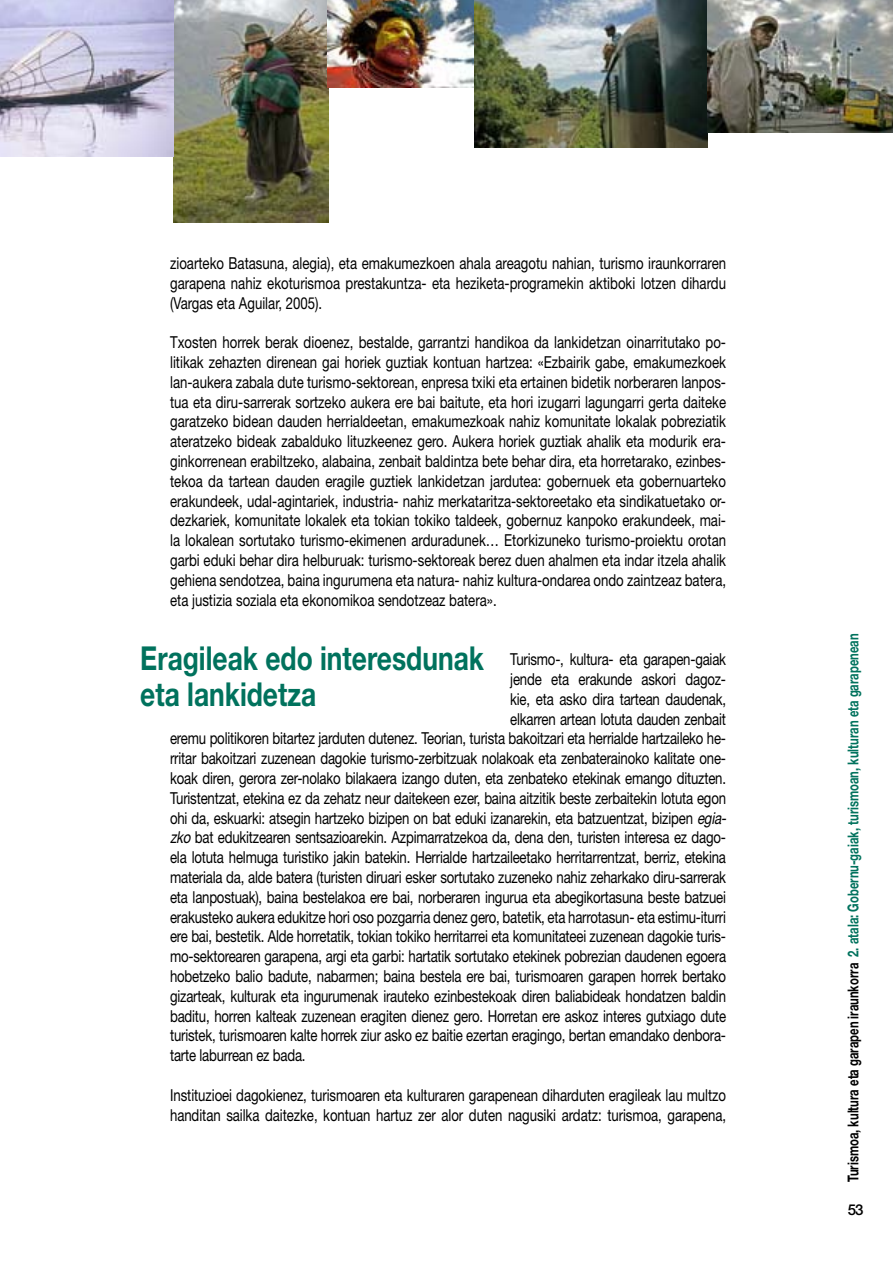
<style>
.page{position:relative;width:893px;height:1263px;background:#fff}
.page>*{position:absolute;margin:0;border:0;box-sizing:border-box;transform-origin:0 0}
.t1{font:700 33px/36px "Helvetica Neue LT Std";color:#00725d;scale:.8 1}
.t2{font:16.5px/19.8px "Helvetica Neue LT Std";letter-spacing:-.015em;color:#000;text-align:justify;scale:.8 1}
.t3{font:700 15px "Helvetica Neue LT Std";color:#00725d;scale:.75 1}
.t4{font:500 15px "Helvetica Neue LT Std";color:#000}
.s1{font-style:italic}
.s2{color:#000}
</style>
<div class="page">
<img style="left:173px;top:0;width:155px;height:222px">
<img style="left:328px;top:0;width:146px;height:87px">
<img style="left:474px;top:0;width:234px;height:148px">
<img style="left:708px;top:0;width:185px;height:132px">
<img style="left:0;top:0;width:173px;height:156px">
<p class="t2" style="left:170px;top:253px;width:696px">zioarteko Batasuna, alegia), eta emakumezkoen ahala areagotu nahian, turismo iraunkorraren garapena nahiz ekoturismoa prestakuntza- eta heziketa-programekin aktiboki lotzen dihardu (Vargas eta Aguilar, 2005).</p>
<p class="t2" style="left:170px;top:332px;width:696px">Txosten horrek berak dioenez, bestalde, garrantzi handikoa da lankidetzan oinarritutako po&shy;litikak zehazten direnean gai horiek guztiak kontuan hartzea: «Ezbairik gabe, emakumezkoek lan-aukera zabala dute turismo-sektorean, enpresa txiki eta ertainen bidetik norberaren lanpos&shy;tua eta diru-sarrerak sortzeko aukera ere bai baitute, eta hori izugarri lagungarri gerta daiteke garatzeko bidean dauden herrialdeetan, emakumezkoak nahiz komunitate lokalak pobreziatik ateratzeko bideak zabalduko lituzkeenez gero. Aukera horiek guztiak ahalik eta modurik era&shy;ginkorrenean erabiltzeko, alabaina, zenbait baldintza bete behar dira, eta horretarako, ezinbes&shy;tekoa da tartean dauden eragile guztiek lankidetzan jardutea: gobernuek eta gobernuarteko erakundeek, udal-agintariek, industria- nahiz merkataritza-sektoreetako eta sindikatuetako or&shy;dezkariek, komunitate lokalek eta tokian tokiko taldeek, gobernuz kanpoko erakundeek, mai&shy;la lokalean sortutako turismo-ekimenen arduradunek… Etorkizuneko turismo-proiektu orotan garbi eduki behar dira helburuak: turismo-sektoreak berez duen ahalmen eta indar itzela ahalik gehiena sendotzea, baina ingurumena eta natura- nahiz kultura-ondarea ondo zaintzeaz batera, eta justizia soziala eta ekonomikoa sendotzeaz batera».</p>
<h1 class="t1" style="left:140px;top:640px;width:431px">Eragileak edo interesdunak eta lankidetza</h1>
<p class="t2" style="left:510px;top:649px;width:271px">Turismo-, kultura- eta garapen-gaiak</p>
<p class="t2" style="left:510px;top:669px;width:271px">jende eta erakunde askori dagoz-</p>
<p class="t2" style="left:510px;top:689px;width:271px">kie, eta asko dira tartean daudenak,</p>
<p class="t2" style="left:510px;top:708px;width:271px">elkarren artean lotuta dauden zenbait</p>
<p class="t2" style="left:170px;top:728px;width:696px">eremu politikoren bitartez jarduten dutenez. Teorian, turista bakoitzari eta herrialde hartzaileko he-</p>
<p class="t2" style="left:170px;top:748px;width:696px">rritar bakoitzari zuzenean dagokie turismo-zerbitzuak nolakoak eta zenbaterainoko kalitate one-</p>
<p class="t2" style="left:170px;top:768px;width:696px">koak diren, gerora zer-nolako bilakaera izango duten, eta zenbateko etekinak emango dituzten.</p>
<p class="t2" style="left:170px;top:788px;width:696px">Turistentzat, etekina ez da zehatz neur daitekeen ezer, baina aitzitik beste zerbaitekin lotuta egon</p>
<p class="t2" style="left:170px;top:807px;width:701px">ohi da, eskuarki: atsegin hartzeko bizipen on bat eduki izanarekin, eta batzuentzat, bizipen <span class="s1">egia-</span></p>
<p class="t2" style="left:170px;top:827px;width:696px"><span class="s1">zko</span> bat edukitzearen sentsazioarekin. Azpimarratzekoa da, dena den, turisten interesa ez dago-</p>
<p class="t2" style="left:170px;top:847px;width:696px">ela lotuta helmuga turistiko jakin batekin. Herrialde hartzaileetako herritarrentzat, berriz, etekina</p>
<p class="t2" style="left:170px;top:867px;width:696px">materiala da, alde batera (turisten diruari esker sortutako zuzeneko nahiz zeharkako diru-sarrerak</p>
<p class="t2" style="left:170px;top:887px;width:696px">eta lanpostuak), baina bestelakoa ere bai, norberaren ingurua eta abegikortasuna beste batzuei</p>
<p class="t2" style="left:170px;top:906px;width:696px">erakusteko aukera edukitze hori oso pozgarria denez gero, batetik, eta harrotasun- eta estimu-iturri</p>
<p class="t2" style="left:170px;top:926px;width:696px">ere bai, bestetik. Alde horretatik, tokian tokiko herritarrei eta komunitateei zuzenean dagokie turis-</p>
<p class="t2" style="left:170px;top:946px;width:696px">mo-sektorearen garapena, argi eta garbi: hartatik sortutako etekinek pobrezian daudenen egoera</p>
<p class="t2" style="left:170px;top:966px;width:696px">hobetzeko balio badute, nabarmen; baina bestela ere bai, turismoaren garapen horrek bertako</p>
<p class="t2" style="left:170px;top:986px;width:696px">gizarteak, kulturak eta ingurumenak irauteko ezinbestekoak diren baliabideak hondatzen baldin</p>
<p class="t2" style="left:170px;top:1005px;width:697px">baditu, horren kalteak zuzenean eragiten dienez gero. Horretan ere askoz interes gutxiago dute</p>
<p class="t2" style="left:170px;top:1025px;width:696px">turistek, turismoaren kalte horrek ziur asko ez baitie ezertan eragingo, bertan emandako denbora-</p>
<p class="t2" style="left:170px;top:1045px;width:171px">tarte laburrean ez bada.</p>
<p class="t2" style="left:170px;top:1085px;width:697px">Instituzioei dagokienez, turismoaren eta kulturaren garapenean diharduten eragileak lau multzo handitan sailka daitezke, kontuan hartuz zer alor duten nagusiki ardatz: turismoa, garapena,</p>
<p class="t3" style="left:844px;top:1182px;width:733px;rotate:-90deg"><span class="s2">Turismoa, kultura eta garapen iraunkorra</span> 2. atala: Gobernu-gaiak, turismoan, kulturan eta garapenean</p>
<p class="t4" style="left:848px;top:1200px;width:17px">53</p>
</div>
